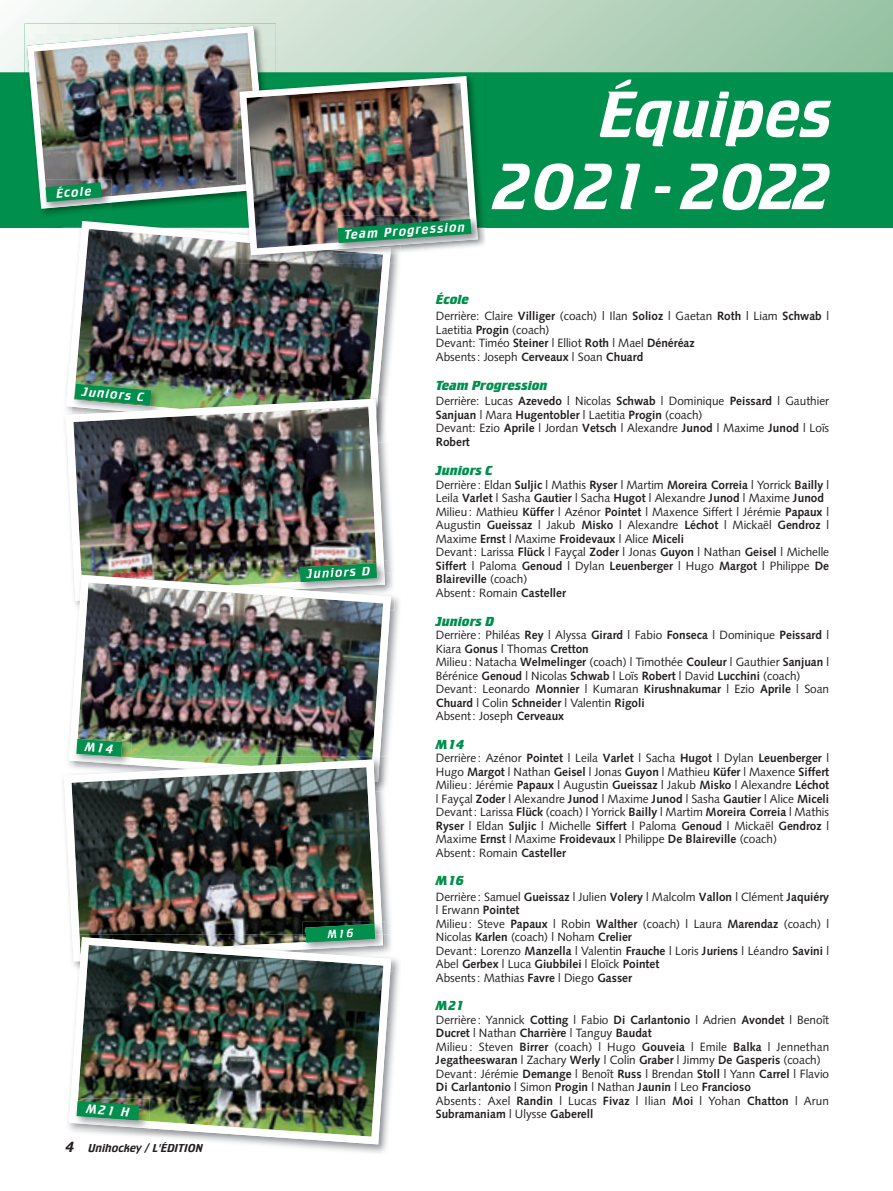
<style>
.page{position:relative;width:893px;height:1191px;background:#fff}
.page>*{position:absolute;margin:0;border:0;box-sizing:border-box;transform-origin:0 0}
.t1{font:italic 60px "Crillee SB";letter-spacing:-.05em;color:#fff}
.t2{font:italic 60px "Crillee SB";color:#fff}
.t3{font:12px/13.5px "Syntax";color:#231f20}
.t4{font:italic 700 12px "Crillee SB";color:#008f4d}
.t5{font:italic 11.7px "Crillee SB";color:#fff}
.t6{font:italic 10.5px "Crillee SB";color:#231f20}
.s1{font-size:13.5px}
.s2{font-weight:700}
</style>
<div class="page">
<div style="left:0;top:0;width:893px;height:227px;background:#008f4d"></div>
<svg style="left:0;top:0;width:893px;height:72px;background:#bbd6c1"></svg>
<img style="left:25px;top:23px;width:251px;height:50px">
<svg style="left:27px;top:26px;width:241px;height:54px"></svg>
<img style="left:391px;top:263px;width:8px;height:83px">
<img style="left:66px;top:252px;width:325px;height:144px">
<img style="left:76px;top:381px;width:85px;height:15px">
<img style="left:72px;top:381px;width:4px;height:15px">
<svg style="left:75px;top:384px;width:76px;height:12px"></svg>
<img style="left:385px;top:443px;width:8px;height:129px">
<img style="left:161px;top:396px;width:217px;height:3px">
<img style="left:74px;top:396px;width:87px;height:3px">
<img style="left:75px;top:396px;width:76px;height:3px">
<img style="left:81px;top:396px;width:63px;height:3px">
<img style="left:66px;top:399px;width:319px;height:173px">
<img style="left:297px;top:560px;width:3px;height:12px">
<svg style="left:300px;top:560px;width:87px;height:12px"></svg>
<img style="left:391px;top:597px;width:8px;height:117px">
<img style="left:387px;top:572px;width:8px;height:38px">
<img style="left:81px;top:572px;width:216px;height:3px">
<img style="left:297px;top:572px;width:88px;height:3px">
<img style="left:300px;top:572px;width:77px;height:3px">
<img style="left:306px;top:572px;width:64px;height:3px">
<img style="left:69px;top:575px;width:322px;height:181px">
<img style="left:118px;top:736px;width:14px;height:3px">
<img style="left:74px;top:736px;width:44px;height:20px">
<img style="left:63px;top:780px;width:328px;height:154px">
<img style="left:68px;top:756px;width:323px;height:35px">
<img style="left:69px;top:756px;width:311px;height:3px">
<img style="left:64px;top:759px;width:319px;height:175px">
<img style="left:303px;top:921px;width:3px;height:13px">
<img style="left:237px;top:252px;width:154px;height:11px">
<img style="left:335px;top:252px;width:56px;height:1px">
<img style="left:30px;top:29px;width:451px;height:223px">
<img style="left:68px;top:958px;width:331px;height:195px">
<img style="left:79px;top:934px;width:224px;height:3px">
<img style="left:69px;top:937px;width:322px;height:207px">
<img style="left:74px;top:1128px;width:75px;height:2px">
<img style="left:74px;top:1098px;width:75px;height:30px">
<svg style="left:77px;top:1101px;width:62px;height:19px"></svg>
<svg style="left:76px;top:739px;width:56px;height:18px"></svg>
<svg style="left:306px;top:921px;width:79px;height:21px;background:#2e855d"></svg>
<p class="t5" style="left:55px;top:187px;width:37px;rotate:-5deg">École</p>
<p class="t5" style="left:83px;top:384px;width:64px;rotate:5deg">Juniors C</p>
<p class="t5" style="left:87px;top:1102px;width:45px;rotate:4deg">M21 H</p>
<p class="t6" style="left:65px;top:1142px;width:139px"><span class="s1">4</span> Unihockey / L'ÉDITION</p>
<h1 class="t2" style="left:599px;top:78px;width:235px">Équipes</h1>
<p class="t5" style="left:344px;top:228px;width:122px;rotate:-4deg">Team Progression</p>
<h1 class="t1" style="left:490px;top:150px;width:343px">2021 - 2022</h1>
<p class="t5" style="left:306px;top:567px;width:65px;rotate:-3deg">Juniors D</p>
<p class="t4" style="left:436px;top:292px;width:35px">École</p>
<p class="t3" style="left:436px;top:309px;width:395px">Derrière: Claire <span class="s2">Villiger</span> (coach) l Ilan <span class="s2">Solioz</span> l Gaetan <span class="s2">Roth</span> l Liam <span class="s2">Schwab</span> l Laetitia <span class="s2">Progin</span> (coach)<br>Devant: Timéo <span class="s2">Steiner</span> l Elliot <span class="s2">Roth</span> l Mael <span class="s2">Dénéréaz<br></span>Absents : Joseph <span class="s2">Cerveaux</span> l Soan <span class="s2">Chuard</span></p>
<p class="t4" style="left:436px;top:378px;width:113px">Team Progression</p>
<p class="t3" style="left:436px;top:394px;width:395px">Derrière: Lucas <span class="s2">Azevedo</span> l Nicolas <span class="s2">Schwab</span> l Dominique <span class="s2">Peissard</span> l Gauthier <span class="s2">Sanjuan</span> l Mara <span class="s2">Hugentobler</span> l Laetitia <span class="s2">Progin</span> (coach)<br>Devant: Ezio <span class="s2">Aprile</span> l Jordan <span class="s2">Vetsch</span> l Alexandre <span class="s2">Junod</span> l Maxime <span class="s2">Junod</span> l Loïs <span class="s2">Robert</span></p>
<p class="t4" style="left:436px;top:463px;width:58px">Juniors C</p>
<p class="t3" style="left:436px;top:478px;width:395px">Derrière : Eldan <span class="s2">Suljic</span> l Mathis <span class="s2">Ryser</span> l Martim <span class="s2">Moreira Correia</span> l Yorrick <span class="s2">Bailly</span> l Leila <span class="s2">Varlet</span> l Sasha <span class="s2">Gautier</span> l Sacha <span class="s2">Hugot</span> l Alexandre <span class="s2">Junod</span> l Maxime <span class="s2">Junod </span>Milieu : Mathieu <span class="s2">Küffer</span> l Azénor <span class="s2">Pointet</span> l Maxence Siffert l Jérémie <span class="s2">Papaux</span> l Augustin <span class="s2">Gueissaz</span> l Jakub <span class="s2">Misko</span> l Alexandre <span class="s2">Léchot</span> l Mickaël <span class="s2">Gendroz</span> l Maxime <span class="s2">Ernst</span> l Maxime <span class="s2">Froidevaux</span> l Alice <span class="s2">Miceli<br></span>Devant : Larissa <span class="s2">Flück</span> l Fayçal <span class="s2">Zoder</span> l Jonas <span class="s2">Guyon</span> l Nathan <span class="s2">Geisel</span> l Michelle <span class="s2">Siffert</span> l Paloma <span class="s2">Genoud</span> l Dylan <span class="s2">Leuenberger</span> l Hugo <span class="s2">Margot</span> l Philippe <span class="s2">De Blaireville</span> (coach)<br>Absent : Romain <span class="s2">Casteller</span></p>
<p class="t4" style="left:436px;top:614px;width:60px">Juniors D</p>
<p class="t3" style="left:436px;top:628px;width:395px">Derrière : Philéas <span class="s2">Rey</span> l Alyssa <span class="s2">Girard</span> l Fabio <span class="s2">Fonseca</span> l Dominique <span class="s2">Peissard</span> l Kiara <span class="s2">Gonus</span> l Thomas <span class="s2">Cretton<br></span>Milieu : Natacha <span class="s2">Welmelinger</span> (coach) l Timothée <span class="s2">Couleur</span> l Gauthier <span class="s2">Sanjuan</span> l Bérénice <span class="s2">Genoud</span> l Nicolas <span class="s2">Schwab</span> l Loïs <span class="s2">Robert</span> l David <span class="s2">Lucchini</span> (coach)<br>Devant : Leonardo <span class="s2">Monnier</span> l Kumaran <span class="s2">Kirushnakumar</span> l Ezio <span class="s2">Aprile</span> l Soan <span class="s2">Chuard</span> l Colin <span class="s2">Schneider</span> l Valentin <span class="s2">Rigoli<br></span>Absent : Joseph <span class="s2">Cerveaux</span></p>
<p class="t4" style="left:436px;top:737px;width:30px">M14</p>
<p class="t3" style="left:436px;top:751px;width:395px">Derrière : Azénor <span class="s2">Pointet</span> l Leila <span class="s2">Varlet</span> l Sacha <span class="s2">Hugot</span> l Dylan <span class="s2">Leuenberger</span> l Hugo <span class="s2">Margot</span> l Nathan <span class="s2">Geisel</span> l Jonas <span class="s2">Guyon</span> l Mathieu <span class="s2">Küfer</span> l Maxence <span class="s2">Siffert </span>Milieu : Jérémie <span class="s2">Papaux</span> l Augustin <span class="s2">Gueissaz</span> l Jakub <span class="s2">Misko</span> l Alexandre <span class="s2">Léchot </span>l Fayçal <span class="s2">Zoder</span> l Alexandre <span class="s2">Junod</span> l Maxime <span class="s2">Junod</span> l Sasha <span class="s2">Gautier</span> l Alice <span class="s2">Miceli </span>Devant : Larissa <span class="s2">Flück</span> (coach) l Yorrick <span class="s2">Bailly</span> l Martim <span class="s2">Moreira Correia</span> l Mathis <span class="s2">Ryser</span> l Eldan <span class="s2">Suljic</span> l Michelle <span class="s2">Siffert</span> l Paloma <span class="s2">Genoud</span> l Mickaël <span class="s2">Gendroz</span> l Maxime <span class="s2">Ernst</span> l Maxime <span class="s2">Froidevaux</span> l Philippe <span class="s2">De Blaireville</span> (coach)<br>Absent : Romain <span class="s2">Casteller</span></p>
<p class="t4" style="left:436px;top:873px;width:30px">M16</p>
<p class="t3" style="left:436px;top:890px;width:395px">Derrière : Samuel <span class="s2">Gueissaz</span> l Julien <span class="s2">Volery</span> l Malcolm <span class="s2">Vallon</span> l Clément <span class="s2">Jaquiéry </span>l Erwann <span class="s2">Pointet<br></span>Milieu : Steve <span class="s2">Papaux</span> l Robin <span class="s2">Walther</span> (coach) l Laura <span class="s2">Marendaz</span> (coach) l Nicolas <span class="s2">Karlen</span> (coach) l Noham <span class="s2">Crelier<br></span>Devant : Lorenzo <span class="s2">Manzella</span> l Valentin <span class="s2">Frauche</span> l Loris <span class="s2">Juriens</span> l Léandro <span class="s2">Savini</span> l Abel <span class="s2">Gerbex</span> l Luca <span class="s2">Giubbilei</span> l Eloïck <span class="s2">Pointet<br></span>Absents : Mathias <span class="s2">Favre</span> l Diego <span class="s2">Gasser</span></p>
<p class="t4" style="left:436px;top:998px;width:30px">M21</p>
<p class="t3" style="left:436px;top:1013px;width:395px">Derrière : Yannick <span class="s2">Cotting</span> l Fabio <span class="s2">Di Carlantonio</span> l Adrien <span class="s2">Avondet</span> l Benoît <span class="s2">Ducret</span> l Nathan <span class="s2">Charrière</span> l Tanguy <span class="s2">Baudat<br></span>Milieu : Steven <span class="s2">Birrer</span> (coach) l Hugo <span class="s2">Gouveia</span> l Emile <span class="s2">Balka</span> l Jennethan <span class="s2">Jegatheeswaran</span> l Zachary <span class="s2">Werly</span> l Colin <span class="s2">Graber</span> l Jimmy <span class="s2">De Gasperis</span> (coach)<br>Devant : Jérémie <span class="s2">Demange</span> l Benoît <span class="s2">Russ</span> l Brendan <span class="s2">Stoll</span> l Yann <span class="s2">Carrel</span> l Flavio <span class="s2">Di Carlantonio</span> l Simon <span class="s2">Progin</span> l Nathan <span class="s2">Jaunin</span> l Leo <span class="s2">Francioso<br></span>Absents : Axel <span class="s2">Randin</span> l Lucas <span class="s2">Fivaz</span> l Ilian <span class="s2">Moi</span> l Yohan <span class="s2">Chatton</span> l Arun <span class="s2">Subramaniam</span> l Ulysse <span class="s2">Gaberell</span></p>
</div>
